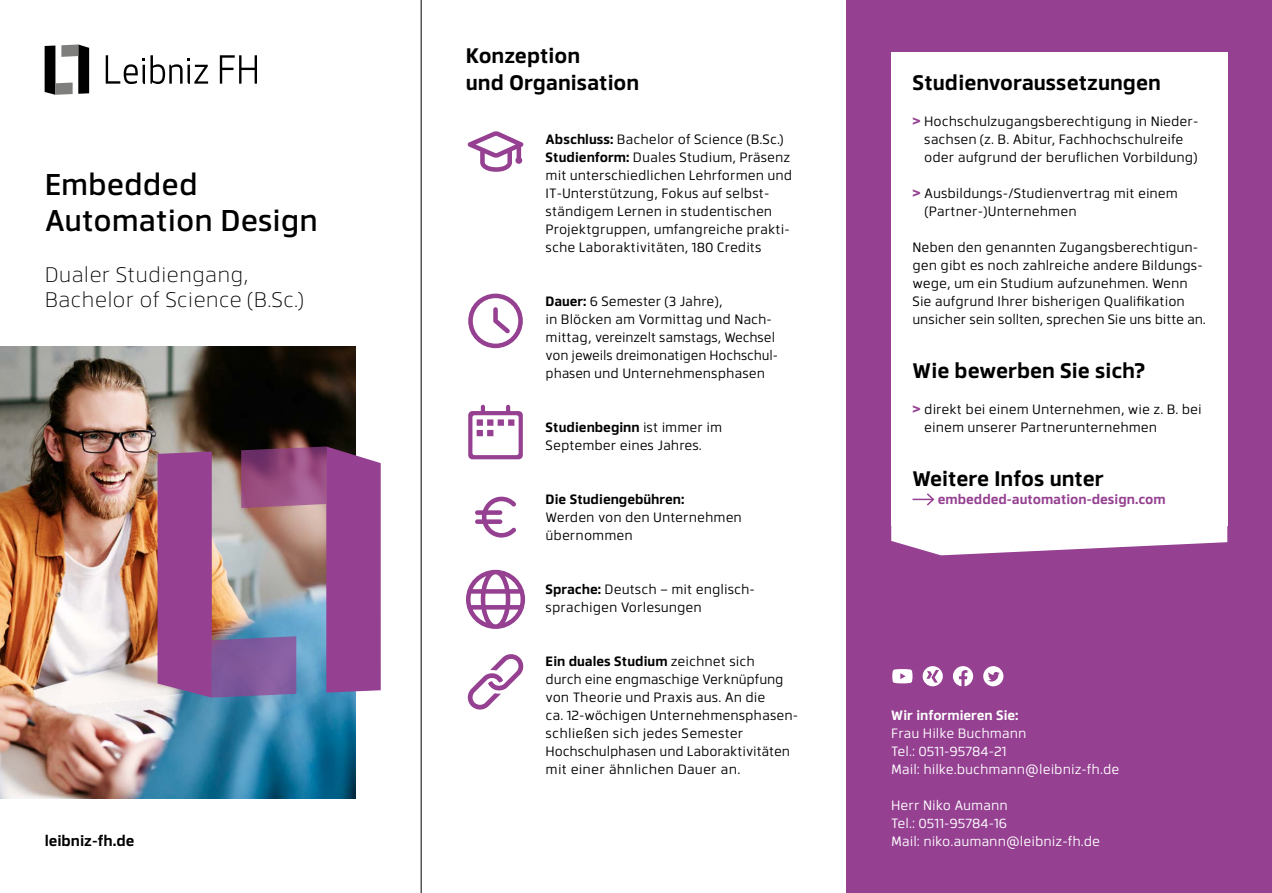
<style>
.page{position:relative;width:1272px;height:893px;background:#fff}
.page>*{position:absolute;margin:0;border:0;box-sizing:border-box;transform-origin:0 0}
.t1{font:500 30px/36px "Facto";color:#000}
.t2{font:700 21px/27px "Facto";color:#000}
.t3{font:300 21px/25.2px "Facto";color:#000}
.t4{font:700 15px "Facto";color:#000}
.t5{font:13.5px/18px "Facto";color:#000}
.t6{font:13.5px/18px "Facto";color:#fff}
.t7{font:700 13.5px "Facto";color:#954091}
.t8{font:700 13.5px "Facto";color:#000}
.t9{font:700 13.5px "Facto";color:#fff}
.s1{font-weight:700}
.s2{font-weight:800;color:#954091}
</style>
<div class="page">
<div style="left:846px;top:0;width:425px;height:893px;background:#954091"></div>
<img style="left:0;top:346px;width:355px;height:452px">
<svg style="left:891px;top:525px;width:336px;height:30px"></svg>
<img style="left:157px;top:446px;width:224px;height:252px">
<div style="left:891px;top:52px;width:336px;height:473px;background:#fff"></div>
<svg style="left:912px;top:493px;width:23px;height:13px"></svg>
<svg style="left:45px;top:45px;width:44px;height:50px"></svg>
<svg style="left:106px;top:55px;width:102px;height:29px"></svg>
<svg style="left:220px;top:55px;width:37px;height:29px"></svg>
<svg style="left:953px;top:666px;width:20px;height:20px"></svg>
<svg style="left:892px;top:669px;width:20px;height:14px"></svg>
<svg style="left:922px;top:666px;width:20px;height:20px"></svg>
<svg style="left:983px;top:666px;width:20px;height:20px"></svg>
<svg style="left:467px;top:654px;width:57px;height:56px"></svg>
<svg style="left:467px;top:131px;width:57px;height:41px"></svg>
<svg style="left:468px;top:294px;width:55px;height:54px"></svg>
<svg style="left:468px;top:405px;width:55px;height:54px"></svg>
<svg style="left:475px;top:497px;width:41px;height:41px"></svg>
<svg style="left:466px;top:570px;width:59px;height:59px"></svg>
<hr style="left:421px;top:0;width:1px;height:893px;background:#000">
<h1 class="t1" style="left:45px;top:165px;width:275px">Embedded<br>Automation Design</h1>
<h2 class="t3" style="left:45px;top:261px;width:261px">Dualer Studiengang,<br>Bachelor of Science (B.Sc.)</h2>
<p class="t4" style="left:45px;top:829px;width:91px">leibniz-fh.de</p>
<h2 class="t2" style="left:466px;top:41px;width:175px">Konzeption<br>und Organisation</h2>
<p class="t5" style="left:545px;top:129px;width:248px"><span class="s1">Abschluss:</span> Bachelor of Science (B.Sc.)<br><span class="s1">Studienform:</span> Duales Studium, Präsenz mit unterschiedlichen Lehrformen und IT-Unterstützung, Fokus auf selbst&shy;ständigem Lernen in studentischen Projektgruppen, umfangreiche prakti&shy;sche Laboraktivitäten, 180 Credits</p>
<p class="t5" style="left:545px;top:291px;width:234px"><span class="s1">Dauer:</span> 6 Semester (3 Jahre),<br>in Blöcken am Vormittag und Nach&shy;mittag, vereinzelt samstags, Wechsel von jeweils dreimonatigen Hochschul&shy;phasen und Unternehmensphasen</p>
<p class="t5" style="left:545px;top:417px;width:178px"><span class="s1">Studienbeginn</span> ist immer im<br>September eines Jahres.</p>
<p class="t8" style="left:545px;top:489px;width:140px">Die Studiengebühren:</p>
<p class="t5" style="left:545px;top:507px;width:198px">Werden von den Unternehmen übernommen</p>
<p class="t5" style="left:545px;top:579px;width:209px"><span class="s1">Sprache:</span> Deutsch – mit englisch&shy;sprachigen Vorlesungen</p>
<p class="t5" style="left:545px;top:651px;width:254px"><span class="s1">Ein duales Studium</span> zeichnet sich<br>durch eine engmaschige Verknüpfung von Theorie und Praxis aus. An die<br>ca. 12-wöchigen Unternehmensphasen&shy;schließen sich jedes Semester Hochschulphasen und Laboraktivitäten mit einer ähnlichen Dauer an.</p>
<h2 class="t2" style="left:912px;top:68px;width:250px">Studienvoraussetzungen</h2>
<p class="t5" style="left:924px;top:111px;width:276px;text-indent:-12px"><span class="s2">&gt;</span> Hochschulzugangsberechtigung in Nieder&shy;sachsen (z. B. Abitur, Fachhochschulreife oder aufgrund der beruflichen Vorbildung)</p>
<p class="t5" style="left:924px;top:183px;width:255px;text-indent:-12px"><span class="s2">&gt;</span> Ausbildungs-/Studienvertrag mit einem (Partner-)Unternehmen</p>
<p class="t5" style="left:912px;top:237px;width:295px">Neben den genannten Zugangsberechtigun&shy;gen gibt es noch zahlreiche andere Bildungs&shy;wege, um ein Studium aufzunehmen. Wenn Sie aufgrund Ihrer bisherigen Qualifikation unsicher sein sollten, sprechen Sie uns bitte an.</p>
<h2 class="t2" style="left:912px;top:356px;width:234px">Wie bewerben Sie sich?</h2>
<p class="t5" style="left:924px;top:399px;width:279px;text-indent:-12px"><span class="s2">&gt;</span> direkt bei einem Unternehmen, wie z. B. bei einem unserer Partnerunternehmen</p>
<h2 class="t2" style="left:912px;top:464px;width:193px">Weitere Infos unter</h2>
<p class="t7" style="left:937px;top:489px;width:229px">embedded-automation-design.com</p>
<p class="t9" style="left:891px;top:705px;width:129px">Wir informieren Sie:</p>
<p class="t6" style="left:891px;top:723px;width:230px">Frau Hilke Buchmann<br>Tel.: 0511-95784-21<br>Mail: hilke.buchmann@leibniz-fh.de</p>
<p class="t6" style="left:891px;top:795px;width:210px">Herr Niko Aumann<br>Tel.: 0511-95784-16<br>Mail: niko.aumann@leibniz-fh.de</p>
</div>
